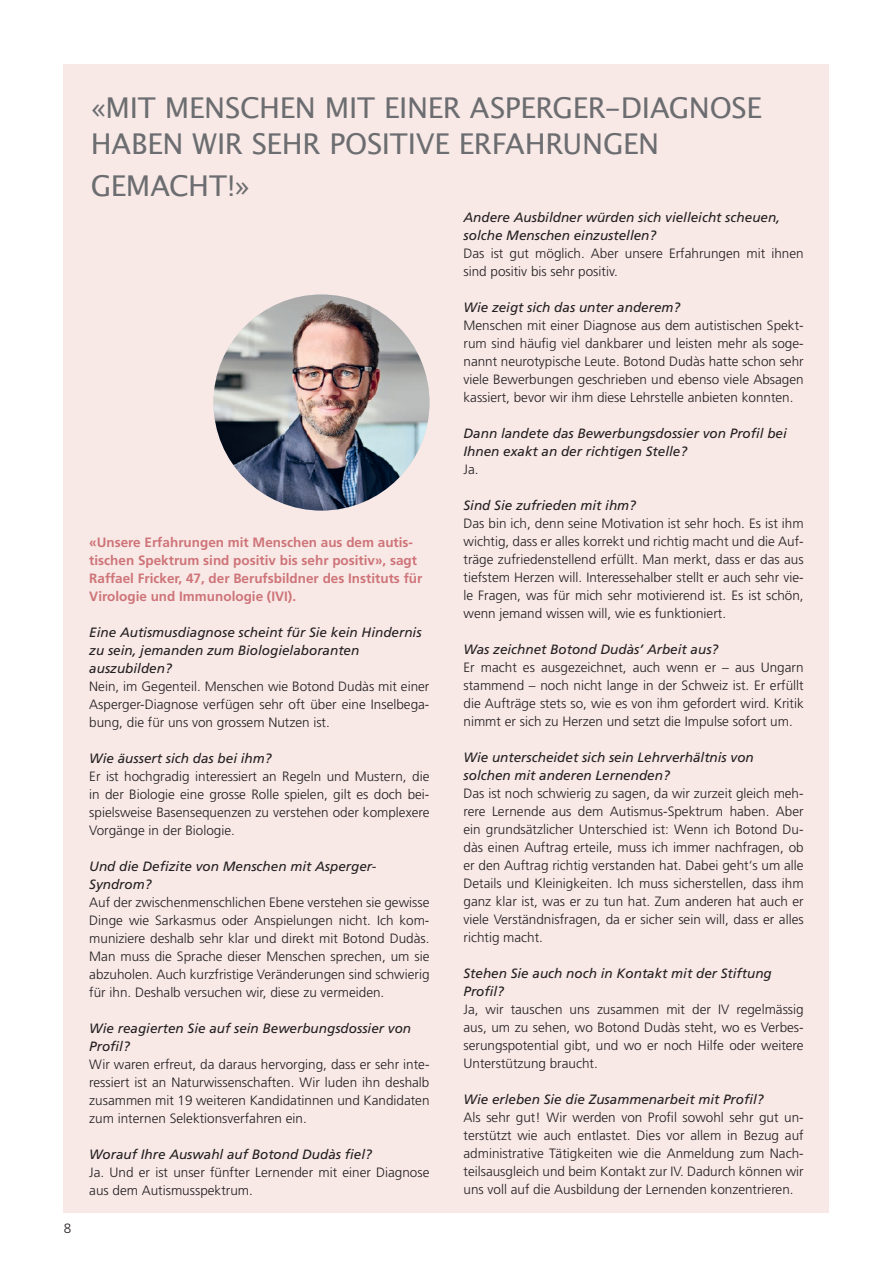
<style>
.page{position:relative;width:893px;height:1263px;background:#fff}
.page>*{position:absolute;margin:0;border:0;box-sizing:border-box;transform-origin:0 0}
.t1{font:28.5px/36px "Lucida San Rom";letter-spacing:-.01em;color:#6c6d70}
.t2{font:300 13.5px/18px "Frutiger LT Std";color:#231f20;text-align:justify}
.t3{font:italic 13.5px/18px "Frutiger LT Std";color:#231f20}
.t4{font:700 13.5px/18px "Frutiger LT Std";color:#ce7478}
</style>
<div class="page">
<div style="left:64px;top:64px;width:765px;height:1149px;background:#f8e9e7"></div>
<img style="left:213px;top:295px;width:216px;height:216px;border-radius:108px">
<p class="t2" style="left:64px;top:1219px;width:9px">8</p>
<h1 class="t1" style="left:91px;top:90px;width:673px">«MIT MENSCHEN MIT EINER ASPERGER-DIAGNOSE<br>HABEN WIR SEHR POSITIVE ERFAHRUNGEN</h1>
<h1 class="t1" style="left:91px;top:168px;width:161px">GEMACHT!»</h1>
<p class="t4" style="left:89px;top:533px;width:335px">«Unsere Erfahrungen mit Menschen aus dem autis&shy;tischen Spektrum sind positiv bis sehr positiv», sagt Raffael Fricker, 47, der Berufsbildner des Instituts für Virologie und Immunologie (IVI).</p>
<p class="t3" style="left:89px;top:623px;width:334px">Eine Autismusdiagnose scheint für Sie kein Hindernis zu sein, jemanden zum Biologielaboranten auszubilden?</p>
<p class="t2" style="left:89px;top:677px;width:342px">Nein, im Gegenteil. Menschen wie Botond Dudàs mit einer Asperger-Diagnose verfügen sehr oft über eine Inselbega&shy;bung, die für uns von grossem Nutzen ist.</p>
<p class="t3" style="left:89px;top:749px;width:184px">Wie äussert sich das bei ihm?</p>
<p class="t2" style="left:89px;top:767px;width:342px">Er ist hochgradig interessiert an Regeln und Mustern, die in der Biologie eine grosse Rolle spielen, gilt es doch bei&shy;spielsweise Basensequenzen zu verstehen oder komplexere Vorgänge in der Biologie.</p>
<p class="t3" style="left:89px;top:857px;width:289px">Und die Defizite von Menschen mit Asperger-<br>Syndrom?</p>
<p class="t2" style="left:89px;top:893px;width:342px">Auf der zwischenmenschlichen Ebene verstehen sie gewisse Dinge wie Sarkasmus oder Anspielungen nicht. Ich kom&shy;muniziere deshalb sehr klar und direkt mit Botond Dudàs.<br>Man muss die Sprache dieser Menschen sprechen, um sie abzuholen. Auch kurzfristige Veränderungen sind schwierig für ihn. Deshalb versuchen wir, diese zu vermeiden.</p>
<p class="t3" style="left:89px;top:1019px;width:323px">Wie reagierten Sie auf sein Bewerbungsdossier von<br>Profil?</p>
<p class="t2" style="left:89px;top:1055px;width:342px">Wir waren erfreut, da daraus hervorging, dass er sehr inte&shy;ressiert ist an Naturwissenschaften. Wir luden ihn deshalb zusammen mit 19 weiteren Kandidatinnen und Kandidaten zum internen Selektionsverfahren ein.</p>
<p class="t3" style="left:89px;top:1145px;width:284px">Worauf Ihre Auswahl auf Botond Dudàs fiel?</p>
<p class="t2" style="left:89px;top:1163px;width:342px">Ja. Und er ist unser fünfter Lernender mit einer Diagnose aus dem Autismusspektrum.</p>
<p class="t3" style="left:463px;top:209px;width:318px">Andere Ausbildner würden sich vielleicht scheuen, solche Menschen einzustellen?</p>
<p class="t2" style="left:463px;top:245px;width:342px">Das ist gut möglich. Aber unsere Erfahrungen mit ihnen sind positiv bis sehr positiv.</p>
<p class="t3" style="left:463px;top:299px;width:218px">Wie zeigt sich das unter anderem?</p>
<p class="t2" style="left:463px;top:317px;width:342px">Menschen mit einer Diagnose aus dem autistischen Spekt&shy;rum sind häufig viel dankbarer und leisten mehr als soge&shy;nannt neurotypische Leute. Botond Dudàs hatte schon sehr viele Bewerbungen geschrieben und ebenso viele Absagen kassiert, bevor wir ihm diese Lehrstelle anbieten konnten.</p>
<p class="t3" style="left:463px;top:425px;width:325px">Dann landete das Bewerbungsdossier von Profil bei<br>Ihnen exakt an der richtigen Stelle?</p>
<p class="t2" style="left:463px;top:461px;width:16px">Ja.</p>
<p class="t3" style="left:463px;top:497px;width:174px">Sind Sie zufrieden mit ihm?</p>
<p class="t2" style="left:463px;top:515px;width:342px">Das bin ich, denn seine Motivation ist sehr hoch. Es ist ihm wichtig, dass er alles korrekt und richtig macht und die Auf&shy;träge zufriedenstellend erfüllt. Man merkt, dass er das aus tiefstem Herzen will. Interessehalber stellt er auch sehr vie&shy;le Fragen, was für mich sehr motivierend ist. Es ist schön, wenn jemand wissen will, wie es funktioniert.</p>
<p class="t3" style="left:463px;top:641px;width:256px">Was zeichnet Botond Dudàs’ Arbeit aus?</p>
<p class="t2" style="left:463px;top:659px;width:342px">Er macht es ausgezeichnet, auch wenn er – aus Ungarn stammend – noch nicht lange in der Schweiz ist. Er erfüllt die Aufträge stets so, wie es von ihm gefordert wird. Kritik nimmt er sich zu Herzen und setzt die Impulse sofort um.</p>
<p class="t3" style="left:463px;top:749px;width:292px">Wie unterscheidet sich sein Lehrverhältnis von solchen mit anderen Lernenden?</p>
<p class="t2" style="left:463px;top:785px;width:342px">Das ist noch schwierig zu sagen, da wir zurzeit gleich meh&shy;rere Lernende aus dem Autismus-Spektrum haben. Aber ein grundsätzlicher Unterschied ist: Wenn ich Botond Du&shy;dàs einen Auftrag erteile, muss ich immer nachfragen, ob er den Auftrag richtig verstanden hat. Dabei geht‘s um alle Details und Kleinigkeiten. Ich muss sicherstellen, dass ihm ganz klar ist, was er zu tun hat. Zum anderen hat auch er viele Verständnisfragen, da er sicher sein will, dass er alles richtig macht.</p>
<p class="t3" style="left:463px;top:965px;width:310px">Stehen Sie auch noch in Kontakt mit der Stiftung<br>Profil?</p>
<p class="t2" style="left:463px;top:1001px;width:342px">Ja, wir tauschen uns zusammen mit der IV regelmässig aus, um zu sehen, wo Botond Dudàs steht, wo es Verbes&shy;serungspotential gibt, und wo er noch Hilfe oder weitere Unterstützung braucht.</p>
<p class="t3" style="left:463px;top:1091px;width:302px">Wie erleben Sie die Zusammenarbeit mit Profil?</p>
<p class="t2" style="left:463px;top:1109px;width:342px">Als sehr gut! Wir werden von Profil sowohl sehr gut un&shy;terstützt wie auch entlastet. Dies vor allem in Bezug auf administrative Tätigkeiten wie die Anmeldung zum Nach&shy;teilsausgleich und beim Kontakt zur IV. Dadurch können wir uns voll auf die Ausbildung der Lernenden konzentrieren.</p>
</div>
